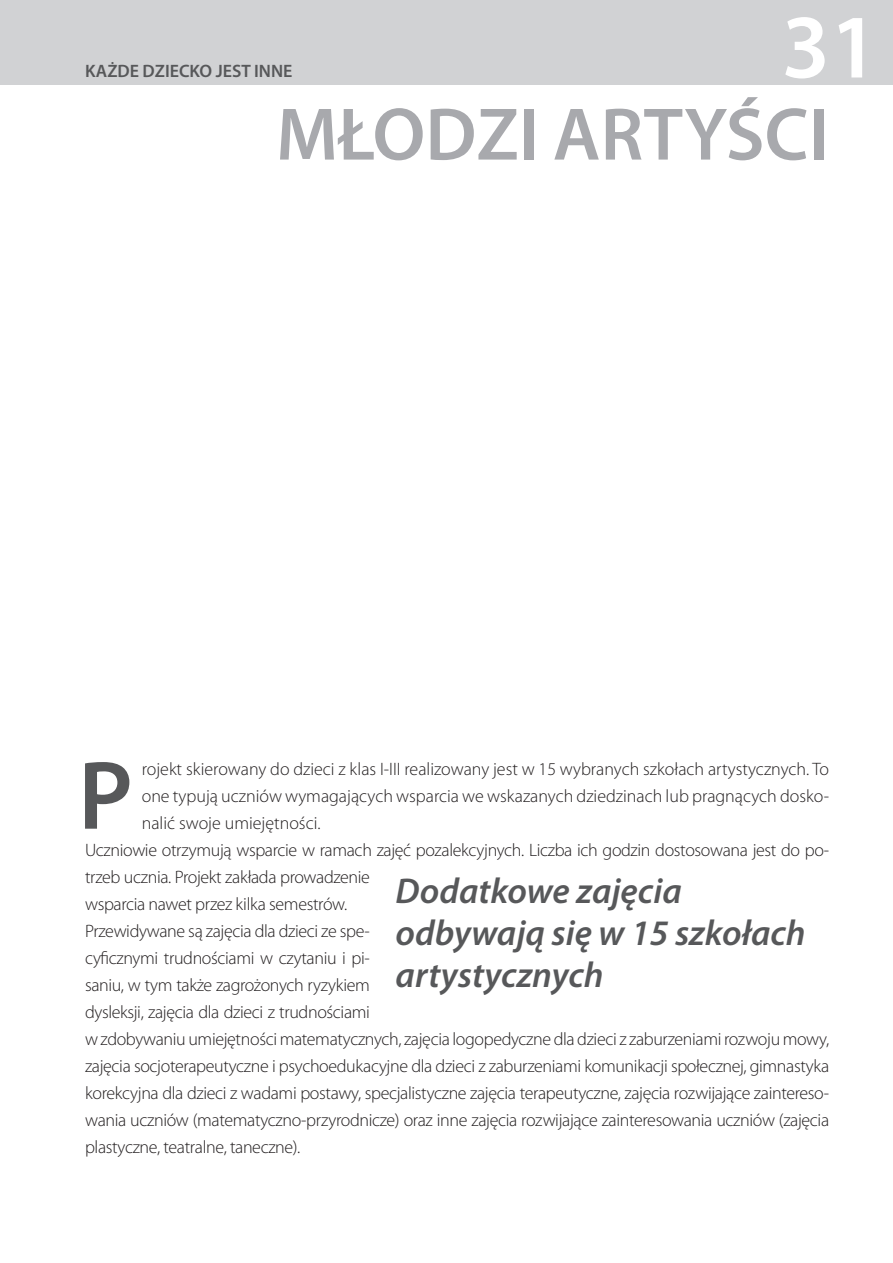
<style>
.page{position:relative;width:893px;height:1263px;background:#fff}
.page>*{position:absolute;margin:0;border:0;box-sizing:border-box;transform-origin:0 0}
.t1{font:600 98.1px "Myriad Pro";color:#57585a}
.t2{font:600 91.35px "Myriad Pro";color:#fff}
.t3{font:600 75px "Myriad Pro";color:#a8a9ad}
.t4{font:italic 600 36px/42px "Myriad Pro";color:#57585a}
.t5{font:300 18px "Myriad Pro";letter-spacing:-.02em;color:#231f20}
.t6{font:300 18px "Myriad Pro";color:#231f20}
.t7{font:600 18px "Myriad Pro";letter-spacing:.005em;color:#57585a}
</style>
<div class="page">
<div style="left:0;top:0;width:893px;height:85px;background:#d1d2d4"></div>
<p class="t7" style="left:85px;top:60px;width:141px">KAŻDE DZIECKO JEST</p>
<p class="t7" style="left:254px;top:60px;width:11px">INNE</p>
<h2 class="t2" style="left:782px;top:-11px;width:98px">31</h2>
<h3 class="t3" style="left:276px;top:87px;width:321px">MŁODZI ARTY</h3>
<h3 class="t3" style="left:726px;top:87px;width:94px">ŚCI</h3>
<h1 class="t1" style="left:78px;top:733px;width:56px">P</h1>
<p class="t6" style="left:142px;top:759px;width:689px">rojekt skierowany do dzieci z klas I-III realizowany jest w 15 wybranych szkołach artystycznych. To</p>
<p class="t6" style="left:142px;top:786px;width:689px">one typują uczniów wymagających wsparcia we wskazanych dziedzinach lub pragnących dosko-</p>
<p class="t6" style="left:142px;top:813px;width:180px">nalić swoje umiejętności.</p>
<p class="t5" style="left:85px;top:840px;width:746px">Uczniowie otrzymują wsparcie w ramach zajęć pozalekcyjnych. Liczba ich godzin dostosowana jest do po-</p>
<p class="t5" style="left:85px;top:867px;width:286px">trzeb ucznia. Projekt zakłada prowadzenie</p>
<p class="t5" style="left:85px;top:894px;width:264px">wsparcia nawet przez kilka semestrów.</p>
<p class="t5" style="left:85px;top:921px;width:286px">Przewidywane są zajęcia dla dzieci ze spe-</p>
<p class="t5" style="left:85px;top:948px;width:286px">cyficznymi trudnościami w czytaniu i pi-</p>
<p class="t5" style="left:85px;top:975px;width:286px">saniu, w tym także zagrożonych ryzykiem</p>
<p class="t5" style="left:85px;top:1002px;width:286px">dysleksji, zajęcia dla dzieci z trudnościami</p>
<p class="t5" style="left:85px;top:1029px;width:746px">w zdobywaniu umiejętności matematycznych, zajęcia logopedyczne dla dzieci z zaburzeniami rozwoju mowy,</p>
<p class="t5" style="left:85px;top:1056px;width:746px">zajęcia socjoterapeutyczne i psychoedukacyjne dla dzieci z zaburzeniami komunikacji społecznej, gimnastyka</p>
<p class="t5" style="left:85px;top:1083px;width:746px">korekcyjna dla dzieci z wadami postawy, specjalistyczne zajęcia terapeutyczne, zajęcia rozwijające zaintereso-</p>
<p class="t5" style="left:85px;top:1110px;width:746px">wania uczniów (matematyczno-przyrodnicze) oraz inne zajęcia rozwijające zainteresowania uczniów (zajęcia</p>
<p class="t5" style="left:85px;top:1137px;width:217px">plastyczne, teatralne, taneczne).</p>
<h3 class="t4" style="left:395px;top:869px;width:412px">Dodatkowe zajęcia odbywają się w 15 szkołach artystycznych</h3>
</div>
